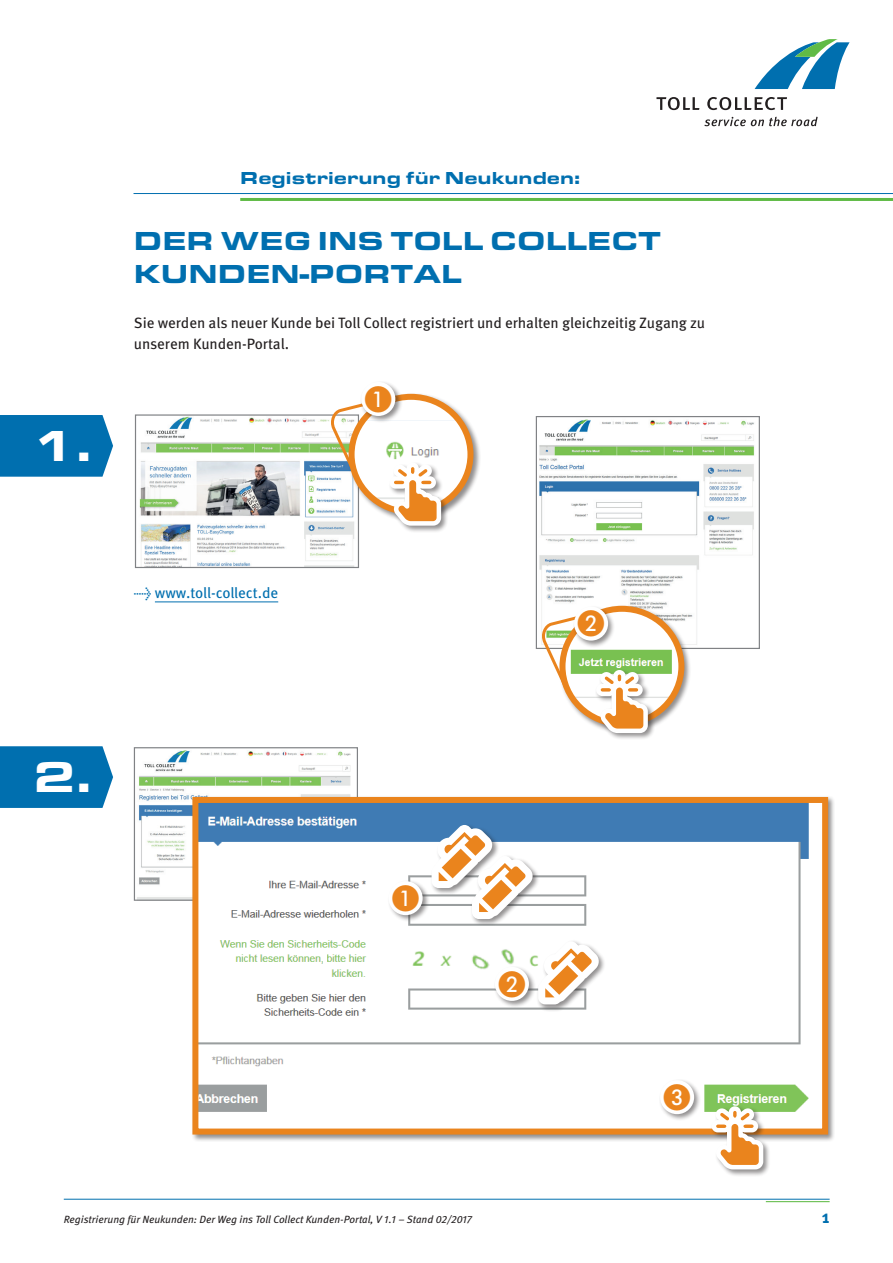
<style>
.page{position:relative;width:893px;height:1263px;background:#fff}
.page>*{position:absolute;margin:0;border:0;box-sizing:border-box;transform-origin:0 0}
.t1{font:900 45px "Eurostile OT Ext";color:#fff}
.t2{font:900 27px/32.4px "Eurostile OT Ext";color:#006faf}
.t3{font:900 18px "Eurostile OT Ext";color:#006faf}
.t4{font:700 18px "Meta Pro";color:#006faf}
.t5{font:15px/21px "Meta Pro";letter-spacing:-.005em;color:#231f20}
.t6{font:15px "Meta Pro";letter-spacing:-.01em;color:#006faf}
.t7{font:italic 10.5px "Meta Pro";color:#231f20}
</style>
<div class="page">
<img style="left:139px;top:416px;width:215px;height:150px">
<div style="left:135px;top:414px;width:224px;height:154px;border:1px solid #808285"></div>
<img style="left:539px;top:419px;width:216px;height:226px">
<div style="left:536px;top:416px;width:224px;height:233px;border:1px solid #808285"></div>
<img style="left:137px;top:750px;width:214px;height:149px">
<div style="left:134px;top:747px;width:224px;height:154px;border:1px solid #808285"></div>
<div style="left:347px;top:392px;width:134px;height:130px;background:#231f20;opacity:.5"></div>
<img style="left:443px;top:421px;width:24px;height:88px">
<div style="left:558px;top:604px;width:134px;height:130px;background:#231f20;opacity:.5"></div>
<img style="left:650px;top:612px;width:28px;height:100px">
<svg style="left:189px;top:794px;width:642px;height:343px"></svg>
<div style="left:0;top:415px;width:113px;height:62px;background:#006faf"></div>
<svg style="left:0;top:746px;width:113px;height:62px;background:#0d76b3"></svg>
<hr style="left:240px;top:198px;width:653px;height:3px;background:#60bb46">
<hr style="left:134px;top:193px;width:759px;height:1px;background:#006faf">
<hr style="left:64px;top:1199px;width:766px;height:1px;background:#006faf">
<hr style="left:766px;top:1201px;width:64px;height:1px;background:#60bb46">
<hr style="left:155px;top:601px;width:123px;height:1px;background:#006faf">
<svg style="left:755px;top:39px;width:95px;height:50px"></svg>
<svg style="left:704px;top:117px;width:114px;height:9px"></svg>
<svg style="left:656px;top:97px;width:43px;height:13px"></svg>
<svg style="left:707px;top:97px;width:80px;height:13px"></svg>
<div style="left:360px;top:381px;width:43px;height:42px;background:#231f20;opacity:.5"></div>
<div style="left:361px;top:382px;width:34px;height:34px;border:4px solid #fff;border-radius:50%"></div>
<div style="left:573px;top:605px;width:43px;height:43px;background:#231f20;opacity:.5"></div>
<div style="left:574px;top:606px;width:34px;height:35px;border:4px solid #fff;border-radius:50%"></div>
<div style="left:430px;top:823px;width:70px;height:73px;background:#231f20;opacity:.5"></div>
<div style="left:470px;top:854px;width:70px;height:73px;background:#231f20;opacity:.5"></div>
<svg style="left:432px;top:825px;width:102px;height:94px"></svg>
<div style="left:536px;top:940px;width:70px;height:72px;background:#231f20;opacity:.5"></div>
<svg style="left:538px;top:941px;width:62px;height:63px"></svg>
<div style="left:387px;top:880px;width:43px;height:43px;background:#231f20;opacity:.5"></div>
<div style="left:389px;top:881px;width:34px;height:34px;border:4px solid #fff;border-radius:50%"></div>
<div style="left:494px;top:966px;width:42px;height:42px;background:#231f20;opacity:.5"></div>
<div style="left:495px;top:967px;width:34px;height:34px;border:4px solid #fff;border-radius:50%"></div>
<div style="left:659px;top:1079px;width:43px;height:43px;background:#231f20;opacity:.5"></div>
<div style="left:660px;top:1080px;width:34px;height:34px;border:4px solid #fff;border-radius:50%"></div>
<div style="left:388px;top:461px;width:61px;height:72px;background:#231f20;opacity:.5"></div>
<div style="left:595px;top:669px;width:60px;height:72px;background:#231f20;opacity:.5"></div>
<div style="left:710px;top:1105px;width:61px;height:72px;background:#231f20;opacity:.5"></div>
<svg style="left:712px;top:1104px;width:53px;height:68px"></svg>
<svg style="left:326px;top:386px;width:117px;height:142px"></svg>
<svg style="left:537px;top:608px;width:113px;height:128px"></svg>
<svg style="left:392px;top:885px;width:27px;height:26px"></svg>
<svg style="left:499px;top:971px;width:26px;height:26px"></svg>
<svg style="left:664px;top:1084px;width:26px;height:26px"></svg>
<p class="t3" style="left:240px;top:167px;width:342px">Registrierung für Neukunden:</p>
<h2 class="t2" style="left:134px;top:225px;width:529px">DER WEG INS TOLL COLLECT<br>KUNDEN-PORTAL</h2>
<h1 class="t1" style="left:33px;top:419px;width:60px">1.</h1>
<p class="t5" style="left:134px;top:313px;width:573px">Sie werden als neuer Kunde bei Toll Collect registriert und erhalten gleichzeitig Zugang zu unserem Kunden-Portal.</p>
<p class="t6" style="left:134px;top:584px;width:146px">→ www.toll-collect.de</p>
<h1 class="t1" style="left:33px;top:750px;width:60px">2.</h1>
<p class="t7" style="left:64px;top:1212px;width:410px">Registrierung für Neukunden: Der Weg ins Toll Collect Kunden-Portal, V 1.1 – Stand 02/2017</p>
<p class="t4" style="left:822px;top:1205px;width:9px">1</p>
</div>
